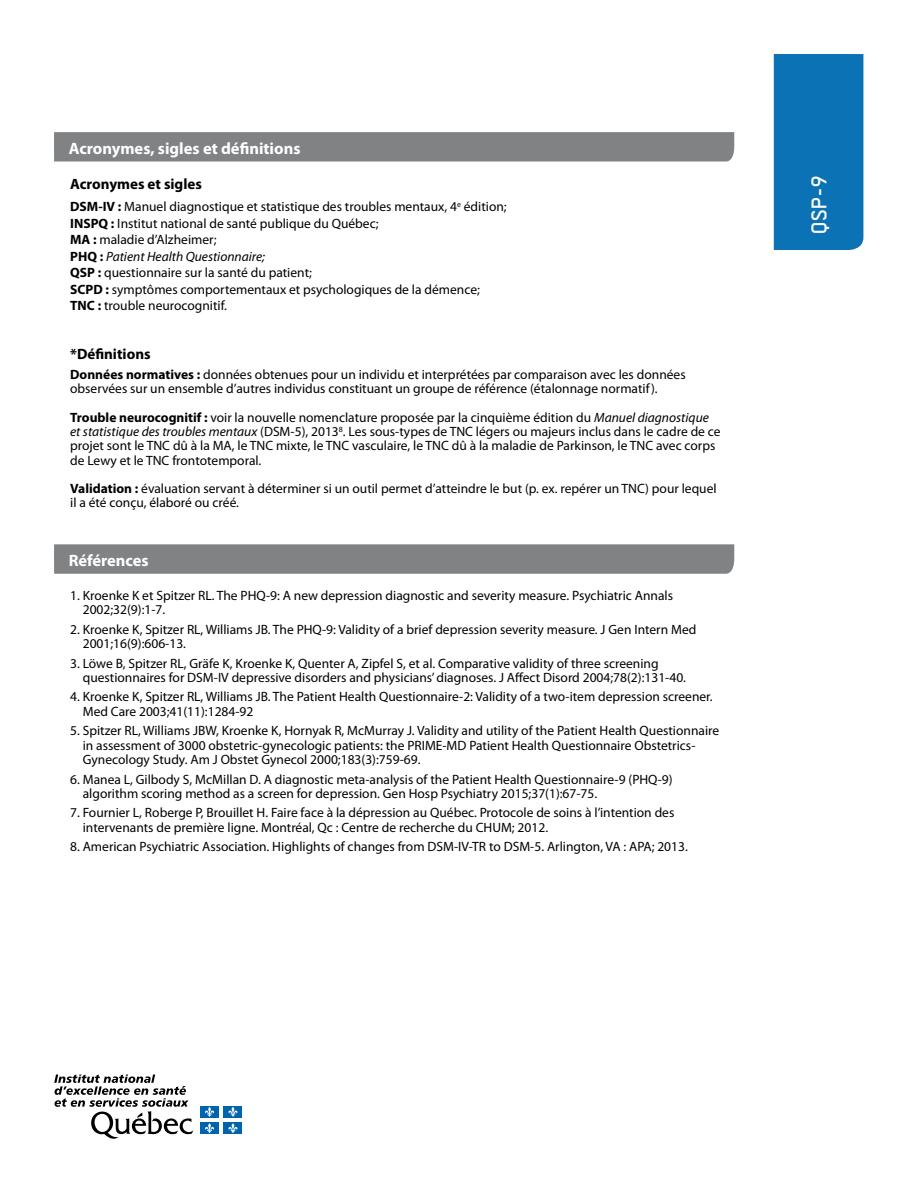
<style>
.page{position:relative;width:918px;height:1188px;background:#fff}
.page>*{position:absolute;margin:0;border:0;box-sizing:border-box;transform-origin:0 0}
.t1{font:500 24px "Regular";color:#fff}
.t2{font:700 16.5px "Myriad Pro";color:#fff}
.t3{font:700 15px "Myriad Pro";color:#000}
.t4{font:13.5px/14.2px "Myriad Pro";color:#000}
.s1{font-weight:700}
.s2{font-style:italic}
</style>
<div class="page">
<div style="left:774px;top:54px;width:89px;height:196px;background:#0b72b5"></div>
<div style="left:54px;top:132px;width:680px;height:30px;background:#818284"></div>
<div style="left:54px;top:544px;width:680px;height:30px;background:#818284"></div>
<svg style="left:54px;top:1075px;width:139px;height:64px"></svg>
<div style="left:200px;top:1106px;width:19px;height:11px;background:#0064ad"></div>
<svg style="left:205px;top:1107px;width:9px;height:10px"></svg>
<div style="left:224px;top:1106px;width:18px;height:11px;background:#0064ad"></div>
<svg style="left:228px;top:1107px;width:10px;height:10px"></svg>
<div style="left:200px;top:1123px;width:19px;height:11px;background:#0064ad"></div>
<svg style="left:205px;top:1123px;width:9px;height:10px"></svg>
<div style="left:224px;top:1123px;width:18px;height:11px;background:#0064ad"></div>
<svg style="left:228px;top:1123px;width:10px;height:10px"></svg>
<p class="t2" style="left:69px;top:137px;width:233px">Acronymes, sigles et définitions</p>
<p class="t3" style="left:70px;top:175px;width:133px">Acronymes et sigles</p>
<p class="t4" style="left:70px;top:198px;width:438px;line-height:16.5px"><span class="s1">DSM-IV :</span> Manuel diagnostique et statistique des troubles mentaux, 4<sup>e</sup> édition; <span class="s1">INSPQ :</span> Institut national de santé publique du Québec;<br><span class="s1">MA :</span> maladie d’Alzheimer;<br><span class="s1">PHQ :</span> <span class="s2">Patient Health Questionnaire;<br></span><span class="s1">QSP :</span> questionnaire sur la santé du patient;<br><span class="s1">SCPD :</span> symptômes comportementaux et psychologiques de la démence; <span class="s1">TNC :</span> trouble neurocognitif.</p>
<p class="t3" style="left:70px;top:345px;width:82px">*Définitions</p>
<p class="t4" style="left:70px;top:367px;width:617px"><span class="s1">Données normatives :</span> données obtenues pour un individu et interprétées par comparaison avec les données observées sur un ensemble d’autres individus constituant un groupe de référence (étalonnage normatif).</p>
<p class="t4" style="left:70px;top:410px;width:652px"><span class="s1">Trouble neurocognitif :</span> voir la nouvelle nomenclature proposée par la cinquième édition du <span class="s2">Manuel diagnostique et statistique des troubles mentaux</span> (DSM-5), 2013<sup>8</sup>. Les sous-types de TNC légers ou majeurs inclus dans le cadre de ce projet sont le TNC dû à la MA, le TNC mixte, le TNC vasculaire, le TNC dû à la maladie de Parkinson, le TNC avec corps de Lewy et le TNC frontotemporal.</p>
<p class="t4" style="left:70px;top:481px;width:648px"><span class="s1">Validation :</span> évaluation servant à déterminer si un outil permet d’atteindre le but (p. ex. repérer un TNC) pour lequel il a été conçu, élaboré ou créé.</p>
<p class="t2" style="left:69px;top:549px;width:81px">Références</p>
<p class="t4" style="left:83px;top:588px;width:592px;text-indent:-13px">1. Kroenke K et Spitzer RL. The PHQ-9: A new depression diagnostic and severity measure. Psychiatric Annals<br>2002;32(9):1-7.</p>
<p class="t4" style="left:83px;top:622px;width:615px;text-indent:-13px">2. Kroenke K, Spitzer RL, Williams JB. The PHQ-9: Validity of a brief depression severity measure. J Gen Intern Med<br>2001;16(9):606-13.</p>
<p class="t4" style="left:83px;top:656px;width:605px;text-indent:-13px">3. Löwe B, Spitzer RL, Gräfe K, Kroenke K, Quenter A, Zipfel S, et al. Comparative validity of three screening questionnaires for DSM-IV depressive disorders and physicians’ diagnoses. J Affect Disord 2004;78(2):131-40.</p>
<p class="t4" style="left:83px;top:690px;width:632px;text-indent:-13px">4. Kroenke K, Spitzer RL, Williams JB. The Patient Health Questionnaire-2: Validity of a two-item depression screener.<br>Med Care 2003;41(11):1284-92</p>
<p class="t4" style="left:83px;top:724px;width:638px;text-indent:-13px">5. Spitzer RL, Williams JBW, Kroenke K, Hornyak R, McMurray J. Validity and utility of the Patient Health Questionnaire in assessment of 3000 obstetric-gynecologic patients: the PRIME-MD Patient Health Questionnaire Obstetrics-<br>Gynecology Study. Am J Obstet Gynecol 2000;183(3):759-69.</p>
<p class="t4" style="left:83px;top:772px;width:591px;text-indent:-13px">6. Manea L, Gilbody S, McMillan D. A diagnostic meta-analysis of the Patient Health Questionnaire-9 (PHQ-9) algorithm scoring method as a screen for depression. Gen Hosp Psychiatry 2015;37(1):67-75.</p>
<p class="t4" style="left:83px;top:806px;width:593px;text-indent:-13px">7. Fournier L, Roberge P, Brouillet H. Faire face à la dépression au Québec. Protocole de soins à l’intention des intervenants de première ligne. Montréal, Qc : Centre de recherche du CHUM; 2012.</p>
<p class="t4" style="left:70px;top:840px;width:619px">8. American Psychiatric Association. Highlights of changes from DSM-IV-TR to DSM-5. Arlington, VA : APA; 2013.</p>
<h1 class="t1" style="left:806px;top:234px;width:61px;rotate:-90deg">QSP-9</h1>
</div>
